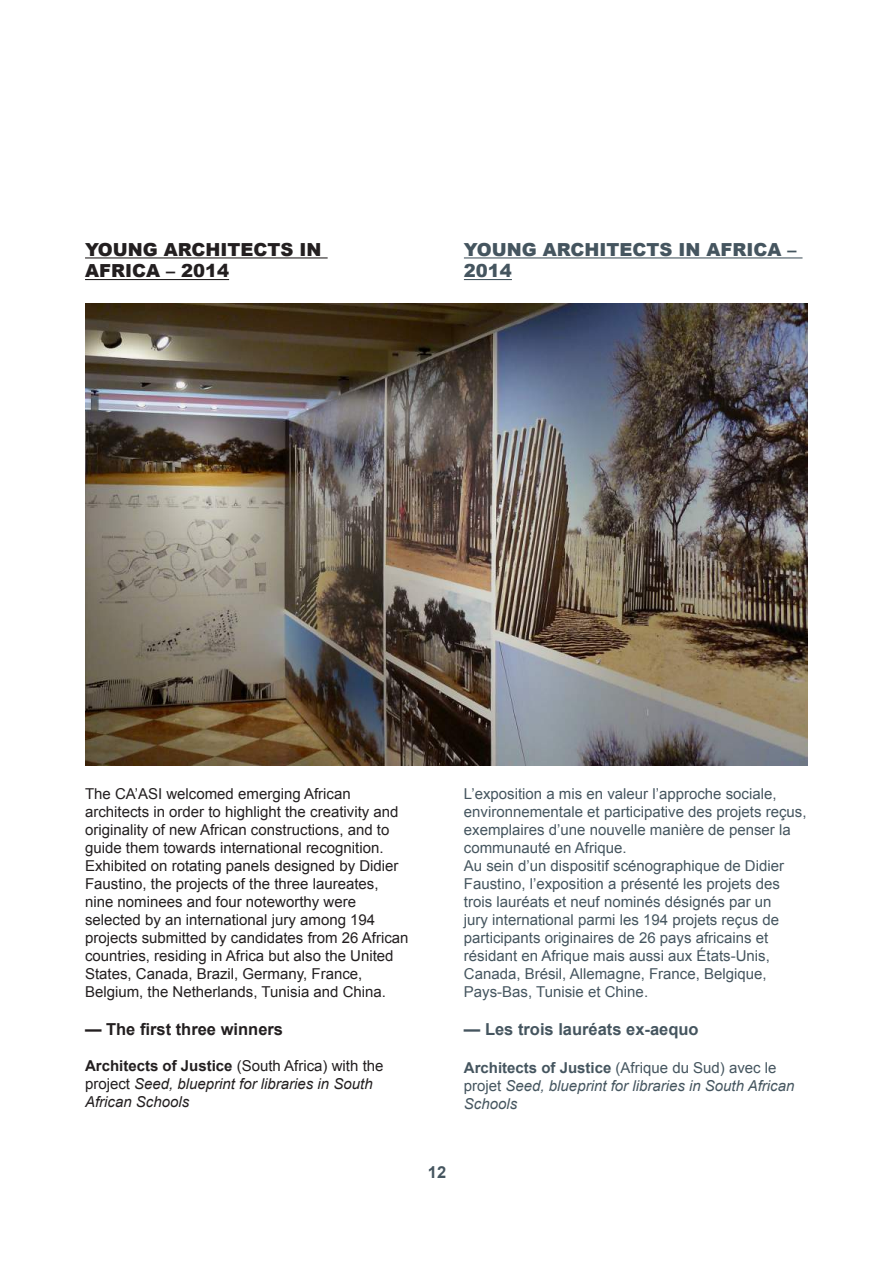
<style>
.page{position:relative;width:893px;height:1263px;background:#fff}
.page>*{position:absolute;margin:0;border:0;box-sizing:border-box;transform-origin:0 0}
.t1{font:900 18px/21.6px "Arial";color:#45555f}
.t2{font:900 18px/21.6px "Arial";color:#231f20}
.t3{font:700 16.5px "Arial";color:#45555f}
.t4{font:700 16.5px "Arial";color:#231f20}
.t5{font:15px/18px "Arial";color:#231f20}
.t6{font:15px/18px "Arial";color:#45555f}
.t7{font:italic 15px/18px "Arial";color:#231f20}
.t8{font:italic 15px/18px "Arial";color:#45555f}
.s1{font-weight:700;font-style:normal}
.s2{font-style:normal}
</style>
<div class="page">
<hr style="left:464px;top:257px;width:338px;height:1px;background:#45555f">
<hr style="left:464px;top:279px;width:48px;height:1px;background:#45555f">
<hr style="left:85px;top:257px;width:243px;height:1px;background:#231f20">
<hr style="left:85px;top:279px;width:144px;height:1px;background:#231f20">
<img style="left:85px;top:304px;width:723px;height:461px">
<p class="t2" style="left:85px;top:238px;width:238px">YOUNG ARCHITECTS IN<br>AFRICA – 2014</p>
<p class="t1" style="left:464px;top:238px;width:334px">YOUNG ARCHITECTS IN AFRICA –<br>2014</p>
<p class="t5" style="left:85px;top:785px;width:325px">The CA’ASI welcomed emerging African architects in order to highlight the creativity and originality of new African constructions, and to guide them towards international recognition.<br>Exhibited on rotating panels designed by Didier Faustino, the projects of the three laureates, nine nominees and four noteworthy were selected by an international jury among 194 projects submitted by candidates from 26 African countries, residing in Africa but also the United States, Canada, Brazil, Germany, France, Belgium, the Netherlands, Tunisia and China.</p>
<p class="t4" style="left:85px;top:1018px;width:200px">— The first three winners</p>
<p class="t7" style="left:85px;top:1057px;width:300px"><span class="s1">Architects of Justice</span> <span class="s2">(South Africa) with the project</span> Seed, blueprint for libraries in South<br>African Schools</p>
<p class="t6" style="left:464px;top:785px;width:344px">L’exposition a mis en valeur l’approche sociale, environnementale et participative des projets reçus, exemplaires d’une nouvelle manière de penser la communauté en Afrique.<br>Au sein d’un dispositif scénographique de Didier Faustino, l’exposition a présenté les projets des trois lauréats et neuf nominés désignés par un<br>jury international parmi les 194 projets reçus de participants originaires de 26 pays africains et résidant en Afrique mais aussi aux États-Unis, Canada, Brésil, Allemagne, France, Belgique, Pays-Bas, Tunisie et Chine.</p>
<p class="t3" style="left:464px;top:1018px;width:236px">— Les trois lauréats ex-aequo</p>
<p class="t8" style="left:464px;top:1059px;width:332px"><span class="s1">Architects of Justice</span> <span class="s2">(Afrique du Sud) avec le projet</span> Seed, blueprint for libraries in South African<br>Schools</p>
<p class="t3" style="left:428px;top:1161px;width:20px">12</p>
</div>
